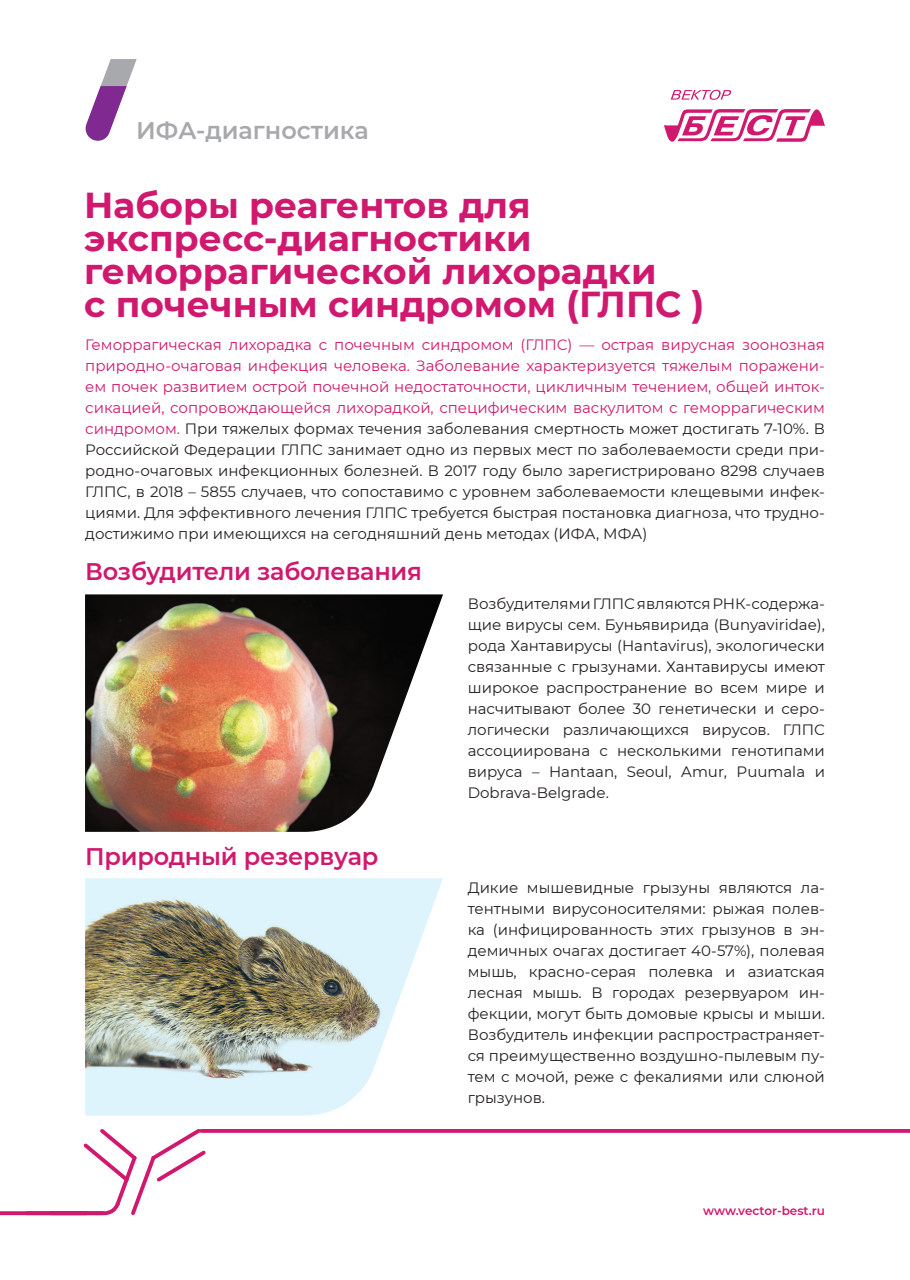
<style>
.page{position:relative;width:910px;height:1280px;background:#fff}
.page>*{position:absolute;margin:0;border:0;box-sizing:border-box;transform-origin:0 0}
.t1{font:700 36px/33px "Montserrat";color:#d0196e}
.t2{font:600 24px "Montserrat";letter-spacing:-.01em;color:#d0196e}
.t3{font:600 24px "Montserrat";color:#a8a9ad}
.t4{font:15px/21px "Montserrat";color:#231f20;text-align:justify}
.t5{font:600 12px "Montserrat";color:#d0196e}
.s1{color:#d0196e}
</style>
<div class="page">
<img style="left:85px;top:878px;width:358px;height:238px">
<img style="left:85px;top:594px;width:358px;height:238px">
<svg style="left:0;top:1129px;width:910px;height:86px"></svg>
<svg style="left:85px;top:59px;width:52px;height:82px"></svg>
<svg style="left:671px;top:90px;width:60px;height:10px"></svg>
<svg style="left:664px;top:109px;width:161px;height:33px"></svg>
<h2 class="t3" style="left:136px;top:114px;width:234px">ИФА-диагностика</h2>
<h1 class="t1" style="left:84px;top:187px;width:622px">Наборы реагентов для экспресс-диагностики геморрагической лихорадки<br>с почечным синдромом (ГЛПС )</h1>
<p class="t4" style="left:85px;top:334px;width:741px"><span class="s1">Геморрагическая лихорадка с почечным синдромом (ГЛПС) — острая вирусная зоонозная природно-очаговая инфекция человека. Заболевание характеризуется тяжелым поражени&shy;ем почек развитием острой почечной недостаточности, цикличным течением, общей инток&shy;сикацией, сопровождающейся лихорадкой, специфическим васкулитом с геморрагическим синдромом.</span> При тяжелых формах течения заболевания смертность может достигать 7-10%. В Российской Федерации ГЛПС занимает одно из первых мест по заболеваемости среди при&shy;родно-очаговых инфекционных болезней. В 2017 году было зарегистрировано 8298 случаев ГЛПС, в 2018 – 5855 случаев, что сопоставимо с уровнем заболеваемости клещевыми инфек&shy;циями. Для эффективного лечения ГЛПС требуется быстрая постановка диагноза, что трудно&shy;достижимо при имеющихся на сегодняшний день методах (ИФА, МФА)</p>
<h2 class="t2" style="left:85px;top:554px;width:338px">Возбудители заболевания</h2>
<h2 class="t2" style="left:85px;top:840px;width:295px">Природный резервуар</h2>
<p class="t4" style="left:468px;top:593px;width:359px">Возбудителями ГЛПС являются РНК-содержа&shy;щие вирусы сем. Буньявирида (Bunyaviridae), рода Хантавирусы (Hantavirus), экологически связанные с грызунами. Хантавирусы имеют широкое распространение во всем мире и насчитывают более 30 генетически и серо&shy;логически различающихся вирусов. ГЛПС ассоциирована с несколькими генотипами вируса – Hantaan, Seoul, Amur, Puumala и Dobrava-Belgradе.</p>
<p class="t4" style="left:468px;top:876px;width:359px">Дикие мышевидные грызуны являются ла&shy;тентными вирусоносителями: рыжая полев&shy;ка (инфицированность этих грызунов в эн&shy;демичных очагах достигает 40-57%), полевая мышь, красно-серая полевка и азиатская лесная мышь. В городах резервуаром ин&shy;фекции, могут быть домовые крысы и мыши.<br>Возбудитель инфекции распрострастраняет&shy;ся преимущественно воздушно-пылевым пу&shy;тем с мочой, реже с фекалиями или слюной грызунов.</p>
<p class="t5" style="left:703px;top:1202px;width:123px">www.vector-best.ru</p>
</div>
